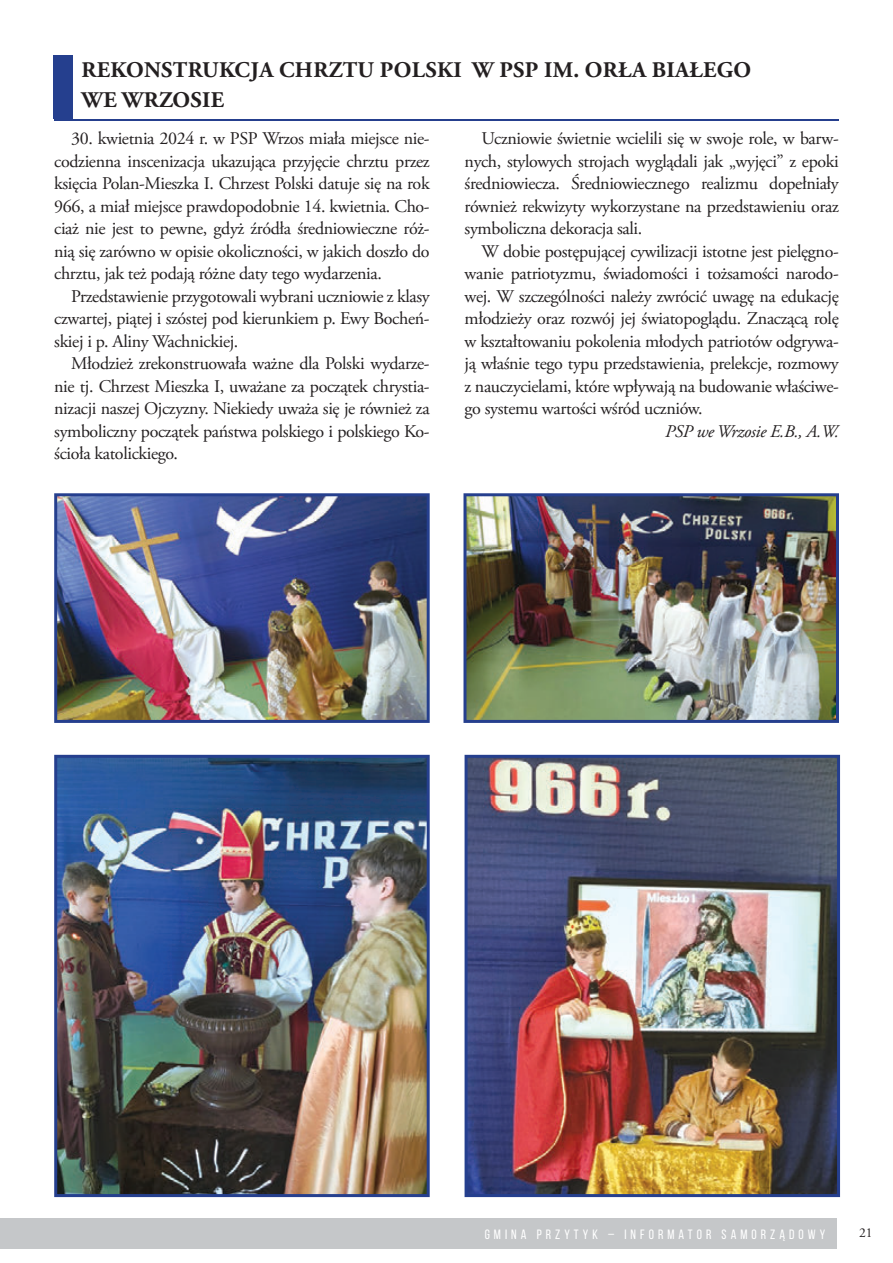
<style>
.page{position:relative;width:893px;height:1263px;background:#fff}
.page>*{position:absolute;margin:0;border:0;box-sizing:border-box;transform-origin:0 0}
.t1{font:700 22.5px/30px "Adobe Garamond Pro";letter-spacing:.015em;color:#231f20}
.t2{font:18px/22.5px "Adobe Garamond Pro";letter-spacing:-.02em;color:#231f20;text-align:justify}
.t3{font:italic 18px "Adobe Garamond Pro";letter-spacing:-.02em;color:#231f20}
.t4{font:13.5px "Bebas Neue";letter-spacing:.3em;color:#fff}
.t5{font:13.5px "Adobe Garamond Pro";color:#231f20}
</style>
<div class="page">
<div style="left:0;top:1219px;width:837px;height:30px;background:#c5c7c9"></div>
<img style="left:54px;top:493px;width:376px;height:230px">
<img style="left:54px;top:755px;width:376px;height:442px">
<img style="left:465px;top:755px;width:375px;height:442px">
<img style="left:463px;top:493px;width:376px;height:230px">
<div style="left:54px;top:55px;width:19px;height:64px;background:#253f8e"></div>
<hr style="left:54px;top:119px;width:785px;height:1px;background:#253f8e">
<p class="t1" style="left:82px;top:55px;width:671px">REKONSTRUKCJA CHRZTU POLSKI W PSP IM. ORŁA BIAŁEGO<br>WE WRZOSIE</p>
<p class="t2" style="left:465px;top:128px;width:376px;text-indent:17px">Uczniowie świetnie wcielili się w swoje role, w barw&shy;nych, stylowych strojach wyglądali jak „wyjęci” z epoki średniowiecza. Średniowiecznego realizmu dopełniały również rekwizyty wykorzystane na przedstawieniu oraz symboliczna dekoracja sali.</p>
<p class="t2" style="left:465px;top:240px;width:376px;text-indent:17px">W dobie postępującej cywilizacji istotne jest pielęgno&shy;wanie patriotyzmu, świadomości i tożsamości narodo&shy;wej. W szczególności należy zwrócić uwagę na edukację młodzieży oraz rozwój jej światopoglądu. Znaczącą rolę w kształtowaniu pokolenia młodych patriotów odgrywa&shy;ją właśnie tego typu przedstawienia, prelekcje, rozmowy z nauczycielami, które wpływają na budowanie właściwe&shy;go systemu wartości wśród uczniów.</p>
<p class="t3" style="left:665px;top:420px;width:175px">PSP we Wrzosie E.B., A.W.</p>
<p class="t2" style="left:54px;top:128px;width:377px;text-indent:17px">30. kwietnia 2024 r. w PSP Wrzos miała miejsce nie&shy;codzienna inscenizacja ukazująca przyjęcie chrztu przez księcia Polan-Mieszka I. Chrzest Polski datuje się na rok 966, a miał miejsce prawdopodobnie 14. kwietnia. Cho&shy;ciaż nie jest to pewne, gdyż źródła średniowieczne róż&shy;nią się zarówno w opisie okoliczności, w jakich doszło do chrztu, jak też podają różne daty tego wydarzenia.</p>
<p class="t2" style="left:54px;top:285px;width:377px;text-indent:17px">Przedstawienie przygotowali wybrani uczniowie z klasy czwartej, piątej i szóstej pod kierunkiem p. Ewy Bocheń&shy;skiej i p. Aliny Wachnickiej.</p>
<p class="t2" style="left:54px;top:353px;width:377px;text-indent:17px">Młodzież zrekonstruowała ważne dla Polski wydarze&shy;nie tj. Chrzest Mieszka I, uważane za początek chrystia&shy;nizacji naszej Ojczyzny. Niekiedy uważa się je również za symboliczny początek państwa polskiego i polskiego Ko&shy;ścioła katolickiego.</p>
<p class="t4" style="left:485px;top:1227px;width:342px">GMINA PRZYTYK – INFORMATOR SAMORZĄDOWY</p>
<p class="t5" style="left:859px;top:1224px;width:15px">21</p>
</div>
